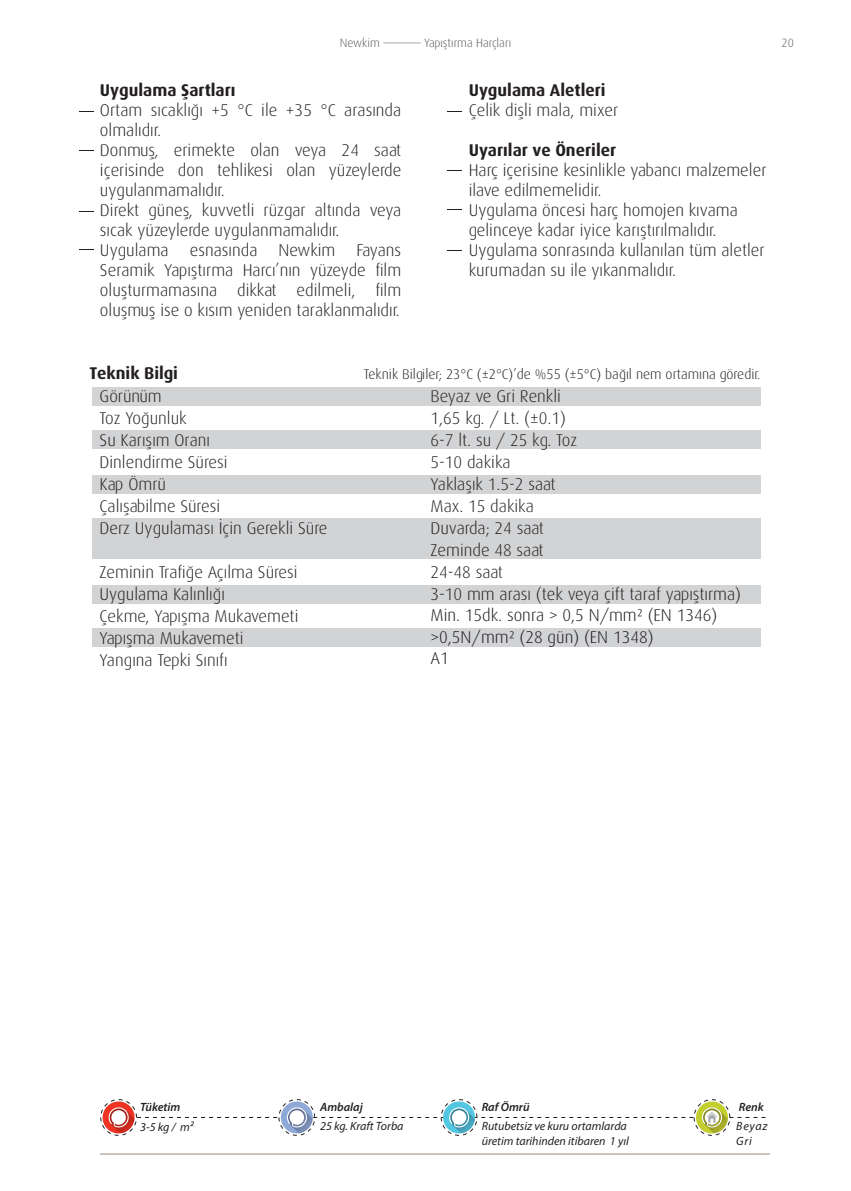
<style>
.page{position:relative;width:851px;height:1191px;background:#fff}
.page>*{position:absolute;margin:0;border:0;box-sizing:border-box;transform-origin:0 0}
.t1{font:17px/22px "Dax Light Tr";color:#231f20}
.t2{font:17px "Dax Bold Tr";color:#231f20}
.t3{font:17px/21.4px "Dax Light Tr";color:#19181d}
.t4{font:14px "Dax Light Tr";color:#231f20}
.t5{font:italic 12px/14.4px "Myriad Pro";color:#231f20}
.t6{font:12px "Dax Light Tr";color:#58595b}
.t7{font:italic 600 12px "Myriad Pro";color:#231f20}
.t8{font:italic 12px/14.4px "Myriad Pro";letter-spacing:.065em;color:#231f20}
</style>
<div class="page">
<hr style="left:100px;top:1153px;width:670px;height:1px;background:#9b8579">
<div style="left:279px;top:1099px;width:36px;height:36px;border:1px dashed #231f20;border-radius:50%"></div>
<svg style="left:281px;top:1101px;width:32px;height:32px"></svg>
<svg style="left:695px;top:1101px;width:32px;height:32px"></svg>
<div style="left:693px;top:1099px;width:37px;height:36px;border:1px dashed #231f20;border-radius:50%"></div>
<div style="left:441px;top:1099px;width:36px;height:36px;border:1px dashed #231f20;border-radius:50%"></div>
<svg style="left:443px;top:1101px;width:32px;height:32px"></svg>
<svg style="left:101px;top:1099px;width:35px;height:36px"></svg>
<div style="left:100px;top:1099px;width:37px;height:36px;border:1px dashed #231f20;border-radius:50%"></div>
<div style="left:103px;top:1101px;width:32px;height:32px;background:#ee3324;border-radius:16px"></div>
<svg style="left:109px;top:1107px;width:657px;height:26px"></svg>
<div style="left:111px;top:1110px;width:15px;height:14px;background:#fff;border-radius:50%"></div>
<div style="left:93px;top:387px;width:667px;height:19px;background:#d1d3d4"></div>
<div style="left:93px;top:430px;width:667px;height:19px;background:#d1d3d4"></div>
<div style="left:93px;top:475px;width:667px;height:18px;background:#d1d3d4"></div>
<div style="left:93px;top:518px;width:667px;height:41px;background:#d1d3d4"></div>
<div style="left:93px;top:585px;width:667px;height:19px;background:#d1d3d4"></div>
<div style="left:93px;top:628px;width:667px;height:19px;background:#d1d3d4"></div>
<svg style="left:79px;top:111px;width:14px;height:1px"></svg>
<svg style="left:448px;top:111px;width:14px;height:1px"></svg>
<svg style="left:448px;top:170px;width:14px;height:1px"></svg>
<svg style="left:448px;top:209px;width:14px;height:1px"></svg>
<svg style="left:448px;top:250px;width:14px;height:1px"></svg>
<svg style="left:79px;top:211px;width:14px;height:1px"></svg>
<svg style="left:79px;top:249px;width:14px;height:1px"></svg>
<p class="t6" style="left:340px;top:36px;width:173px">Newkim ———— Yapıştırma Harçları</p>
<p class="t6" style="left:781px;top:36px;width:14px">20</p>
<p class="t2" style="left:100px;top:81px;width:137px">Uygulama Şartları</p>
<p class="t1" style="left:100px;top:101px;width:303px;line-height:20px">Ortam sıcaklığı +5 °C ile +35 °C arasında olmalıdır.<br>Donmuş, erimekte olan veya 24 saat içerisinde don tehlikesi olan yüzeylerde uygulanmamalıdır.<br>Direkt güneş, kuvvetli rüzgar altında veya sıcak yüzeylerde uygulanmamalıdır.<br>Uygulama esnasında Newkim Fayans Seramik Yapıştırma Harcı’nın yüzeyde film oluşturmamasına dikkat edilmeli, film oluşmuş ise o kısım yeniden taraklanmalıdır.</p>
<p class="t2" style="left:468px;top:81px;width:138px">Uygulama Aletleri</p>
<p class="t1" style="left:468px;top:100px;width:151px">Çelik dişli mala, mixer</p>
<p class="t2" style="left:468px;top:141px;width:149px">Uyarılar ve Öneriler</p>
<p class="t1" style="left:468px;top:161px;width:299px;line-height:20px">Harç içerisine kesinlikle yabancı malzemeler ilave edilmemelidir.<br>Uygulama öncesi harç homojen kıvama gelinceye kadar iyice karıştırılmalıdır.<br>Uygulama sonrasında kullanılan tüm aletler kurumadan su ile yıkanmalıdır.</p>
<p class="t2" style="left:90px;top:364px;width:90px">Teknik Bilgi</p>
<p class="t4" style="left:364px;top:366px;width:398px">Teknik Bilgiler; 23°C (±2°C)’de %55 (±5°C) bağıl nem ortamına göredir.</p>
<p class="t1" style="left:430px;top:385px;width:312px">Beyaz ve Gri Renkli<br>1,65 kg. / Lt. (±0.1)<br>6-7 lt. su / 25 kg. Toz<br>5-10 dakika<br>Yaklaşık 1.5-2 saat<br>Max. 15 dakika<br>Duvarda; 24 saat<br>Zeminde 48 saat<br>24-48 saat<br>3-10 mm arası (tek veya çift taraf yapıştırma)</p>
<p class="t3" style="left:430px;top:605px;width:288px">Min. 15dk. sonra &gt; 0,5 N/mm² (EN 1346) &gt;0,5N/mm² (28 gün) (EN 1348)<br>A1</p>
<p class="t1" style="left:100px;top:385px;width:229px">Görünüm<br>Toz Yoğunluk<br>Su Karışım Oranı<br>Dinlendirme Süresi<br>Kap Ömrü<br>Çalışabilme Süresi<br>Derz Uygulaması İçin Gerekli Süre</p>
<p class="t1" style="left:100px;top:561px;width:200px">Zeminin Trafiğe Açılma Süresi<br>Uygulama Kalınlığı<br>Çekme, Yapışma Mukavemeti<br>Yapışma Mukavemeti<br>Yangına Tepki Sınıfı</p>
<p class="t7" style="left:140px;top:1099px;width:42px">Tüketim</p>
<p class="t5" style="left:140px;top:1120px;width:55px">3-5 kg / m²</p>
<p class="t7" style="left:320px;top:1099px;width:44px">Ambalaj</p>
<p class="t5" style="left:320px;top:1118px;width:85px">25 kg. Kraft Torba</p>
<p class="t7" style="left:481px;top:1099px;width:49px">Raf Ömrü</p>
<p class="t7" style="left:738px;top:1099px;width:26px">Renk</p>
<p class="t5" style="left:481px;top:1118px;width:148px">Rutubetsiz ve kuru ortamlarda üretim tarihinden itibaren 1 yıl</p>
<p class="t8" style="left:736px;top:1118px;width:33px">Beyaz<br>Gri</p>
</div>
